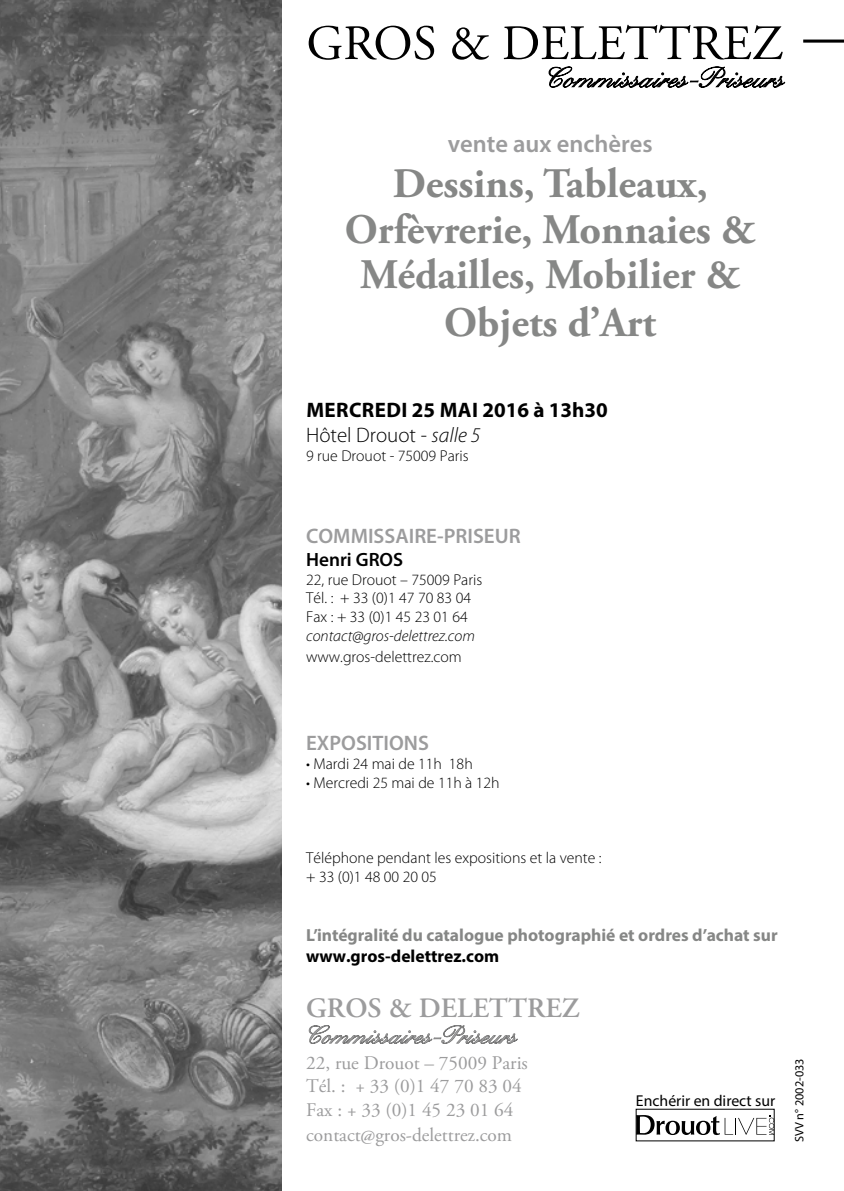
<style>
.page{position:relative;width:844px;height:1191px;background:#fff}
.page>*{position:absolute;margin:0;border:0;box-sizing:border-box;transform-origin:0 0}
.t1{font:700 42px/46px "Adobe Garamond Pro";color:#868786;text-align:center}
.t2{font:600 28px "Adobe Garamond Pro";color:#9c9c9d}
.t3{font:500 24.5px "Kuenstler Script LT Std";color:#9c9c9d}
.t4{font:600 24.5px "Myriad Pro";color:#9c9c9d}
.t5{font:700 21px/25.2px "Myriad Pro";letter-spacing:.015em;color:#000}
.t6{font:600 21px "Myriad Pro";color:#9c9c9d}
.t7{font:19.25px/23.1px "Adobe Garamond Pro";color:#9c9c9d}
.t8{font:600 19.25px "Myriad Pro";color:#000}
.t9{font:700 17.5px "Myriad Pro";color:#868786}
.t10{font:700 17.5px "Myriad Pro";color:#000}
.t11{font:300 15.75px/18.9px "Myriad Pro";color:#000}
.t12{font:italic 300 15.75px "Myriad Pro";color:#000}
.t13{font:15.75px "Myriad Pro";color:#000}
.t14{font:12.25px "Myriad Pro";color:#000}
.s1{font-weight:300}
.s2{font-weight:300;font-style:italic}
</style>
<div class="page">
<svg style="left:309px;top:1025px;width:208px;height:18px"></svg>
<hr style="left:803px;top:40px;width:40px;height:3px;background:#000">
<svg style="left:308px;top:26px;width:126px;height:34px"></svg>
<svg style="left:452px;top:27px;width:37px;height:33px"></svg>
<svg style="left:503px;top:25px;width:279px;height:35px"></svg>
<svg style="left:548px;top:67px;width:236px;height:20px"></svg>
<img style="left:0;top:0;width:281px;height:1191px">
<svg style="left:637px;top:1115px;width:135px;height:20px"></svg>
<h3 class="t4" style="left:447px;top:128px;width:206px">vente aux enchères</h3>
<h1 class="t1" style="left:345px;top:162px;width:412px">Dessins, Tableaux,<br>Orfèvrerie, Monnaies &amp;<br>Médailles, Mobilier &amp;<br>Objets d’Art</h1>
<h3 class="t5" style="left:306px;top:396px;width:303px">MERCREDI 25 MAI 2016 à 13h30<br><span class="s1">Hôtel Drouot -</span> <span class="s2">salle 5</span></h3>
<p class="t11" style="left:306px;top:446px;width:164px">9 rue Drouot - 75009 Paris</p>
<h3 class="t6" style="left:306px;top:522px;width:216px">COMMISSAIRE-PRISEUR</h3>
<p class="t8" style="left:306px;top:547px;width:98px">Henri GROS</p>
<p class="t11" style="left:306px;top:570px;width:178px">22, rue Drouot – 75009 Paris<br>Tél. : + 33 (0)1 47 70 83 04<br>Fax : + 33 (0)1 45 23 01 64</p>
<p class="t12" style="left:306px;top:627px;width:170px">contact@gros-delettrez.com</p>
<p class="t11" style="left:306px;top:647px;width:157px">www.gros-delettrez.com</p>
<h3 class="t6" style="left:306px;top:729px;width:124px">EXPOSITIONS</h3>
<p class="t11" style="left:306px;top:754px;width:168px">• Mardi 24 mai de 11h 18h</p>
<p class="t11" style="left:306px;top:773px;width:195px">• Mercredi 25 mai de 11h à 12h</p>
<p class="t11" style="left:306px;top:849px;width:297px">Téléphone pendant les expositions et la vente : + 33 (0)1 48 00 20 05</p>
<p class="t9" style="left:306px;top:923px;width:473px">L’intégralité du catalogue photographié et ordres d’achat sur</p>
<p class="t10" style="left:306px;top:944px;width:194px">www.gros-delettrez.com</p>
<h2 class="t2" style="left:306px;top:991px;width:275px">GROS &amp; DELETTREZ</h2>
<h3 class="t3" style="left:306px;top:1020px;width:211px">Commissaires-Priseurs</h3>
<p class="t7" style="left:306px;top:1052px;width:223px">22, rue Drouot – 75009 Paris<br>Tél. : + 33 (0)1 47 70 83 04<br>Fax : + 33 (0)1 45 23 01 64</p>
<p class="t7" style="left:306px;top:1123px;width:207px">contact@gros-delettrez.com</p>
<p class="t13" style="left:635px;top:1090px;width:141px">Enchérir en direct sur</p>
<p class="t14" style="left:791px;top:1142px;width:85px;rotate:-90deg">SVV n° 2002-033</p>
</div>
